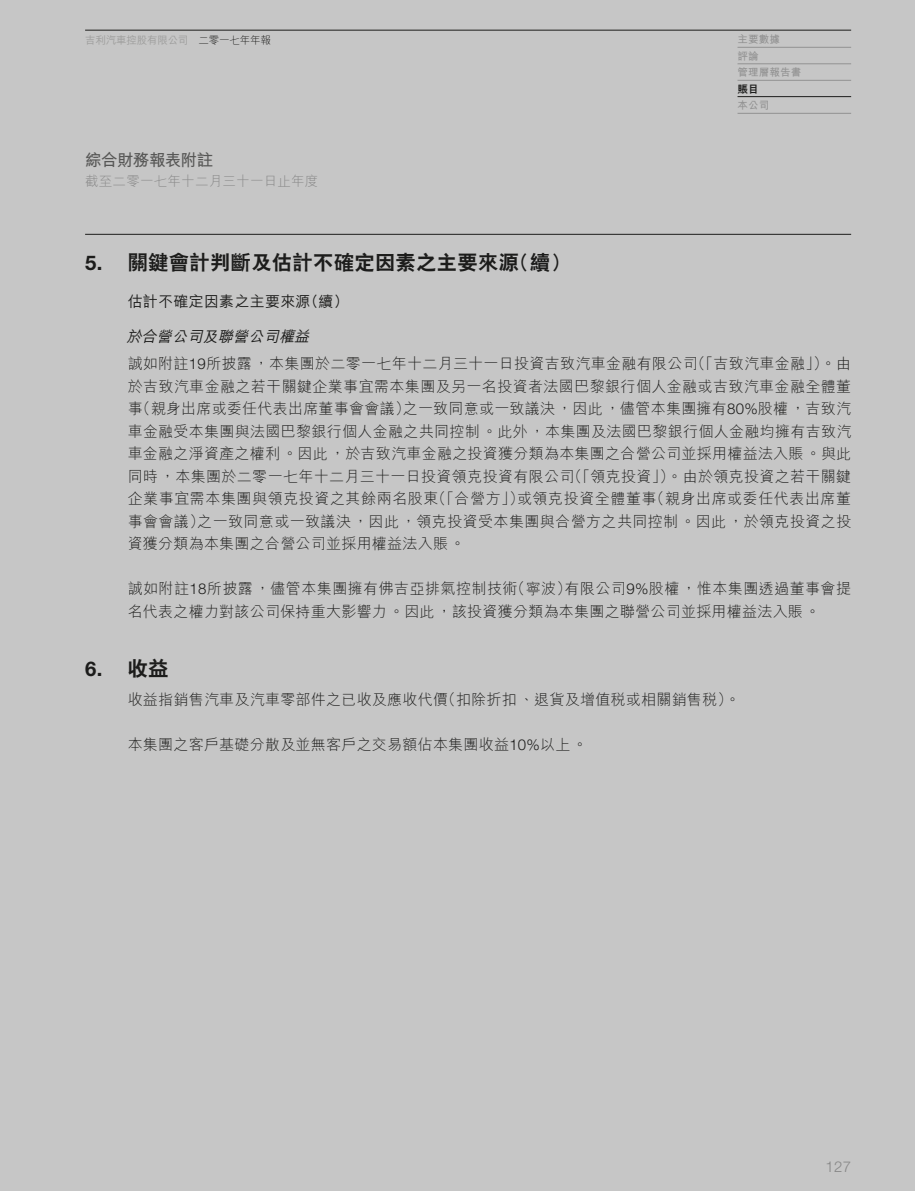
<style>
.page{position:relative;width:915px;height:1191px;background:#fff}
.page>*{position:absolute;margin:0;border:0;box-sizing:border-box;transform-origin:0 0}
.t1{font:800 20.25px "C Hei 2 HK";letter-spacing:.015em;color:#1c1c1b}
.t2{font:700 20.25px "Helvetica Neue LT Std";color:#1c1c1b}
.t3{font:700 16.5px "M Hei HK";letter-spacing:-.035em;color:#575756}
.t4{font:300 15px/22.5px "M Hei HK";letter-spacing:.015em;color:#1c1c1b}
.t5{font:500 15px "M Hei HK";letter-spacing:.015em;color:#1c1c1b}
.t6{font:300 15px "Helvetica Neue LT Std";color:#878787}
.t7{font:300 13.5px "M Hei HK";letter-spacing:.015em;color:#878787}
.t8{font:500 10.5px "M Hei HK";letter-spacing:-.02em;color:#9d9d9c}
.t9{font:700 10.5px/16.5px "M Hei HK";letter-spacing:.015em;color:#929292}
.t10{font:800 10.5px "M Hei HK";color:#1c1c1b}
.s1{font-weight:300;color:#1c1c1b}
.s2{font-family:"Helvetica Neue LT Std";font-weight:700}
.s3{font-weight:500;font-style:italic}
.s4{font-family:"Helvetica Neue LT Std"}
.s5{font-family:"C Hei 2 HK";font-weight:800}
</style>
<div class="page">
<div style="left:0;top:0;width:914px;height:1191px;background:#c6c6c6"></div>
<hr style="left:85px;top:30px;width:765px;height:1px;background:#1c1c1b">
<hr style="left:85px;top:234px;width:765px;height:1px;background:#1c1c1b">
<hr style="left:737px;top:47px;width:113px;height:1px;background:#929292">
<hr style="left:737px;top:63px;width:113px;height:1px;background:#929292">
<hr style="left:737px;top:80px;width:113px;height:1px;background:#929292">
<hr style="left:737px;top:96px;width:113px;height:1px;background:#1c1c1b">
<hr style="left:737px;top:113px;width:113px;height:1px;background:#929292">
<p class="t8" style="left:85px;top:32px;width:187px">吉利汽車控股有限公司 <span class="s1">二零一七年年報</span></p>
<p class="t3" style="left:85px;top:148px;width:130px">綜合財務報表附註</p>
<p class="t7" style="left:85px;top:172px;width:235px">截至二零一七年十二月三十一日止年度</p>
<p class="t9" style="left:737px;top:31px;width:65px">主要數據<br>評論<br>管理層報告書</p>
<p class="t10" style="left:737px;top:82px;width:23px">賬目</p>
<p class="t9" style="left:737px;top:97px;width:33px">本公司</p>
<h1 class="t1" style="left:85px;top:249px;width:487px"><span class="s2">5.</span> 關鍵會計判斷及估計不確定因素之主要來源（續）</h1>
<p class="t5" style="left:128px;top:291px;width:223px">估計不確定因素之主要來源（續）</p>
<p class="t4" style="left:126px;top:323px;width:726px;line-height:26.7px"><span class="s3">於合營公司及聯營公司權益<br></span>誠如附註<span class="s4">19</span>所披露，本集團於二零一七年十二月三十一日投資吉致汽車金融有限公司（「吉致汽車金融」）。由</p>
<p class="t4" style="left:128px;top:374px;width:725px;text-align:justify">於吉致汽車金融之若干關鍵企業事宜需本集團及另一名投資者法國巴黎銀行個人金融或吉致汽車金融全體董事（親身出席或委任代表出席董事會會議）之一致同意或一致議決，因此，儘管本集團擁有<span class="s4">80%</span>股權，吉致汽車金融受本集團與法國巴黎銀行個人金融之共同控制。此外，本集團及法國巴黎銀行個人金融均擁有吉致汽車金融之淨資產之權利。因此，於吉致汽車金融之投資獲分類為本集團之合營公司並採用權益法入賬。與此同時，本集團於二零一七年十二月三十一日投資領克投資有限公司（「領克投資」）。由於領克投資之若干關鍵企業事宜需本集團與領克投資之其餘兩名股東（「合營方」）或領克投資全體董事（親身出席或委任代表出席董事會會議）之一致同意或一致議決，因此，領克投資受本集團與合營方之共同控制。因此，於領克投資之投資獲分類為本集團之合營公司並採用權益法入賬。</p>
<p class="t4" style="left:128px;top:577px;width:724px">誠如附註<span class="s4">18</span>所披露，儘管本集團擁有佛吉亞排氣控制技術（寧波）有限公司<span class="s4">9%</span>股權，惟本集團透過董事會提名代表之權力對該公司保持重大影響力。因此，該投資獲分類為本集團之聯營公司並採用權益法入賬。</p>
<h1 class="t2" style="left:85px;top:656px;width:85px">6. <span class="s5">收益</span></h1>
<p class="t4" style="left:128px;top:687px;width:614px">收益指銷售汽車及汽車零部件之已收及應收代價（扣除折扣、退貨及增值稅或相關銷售稅）。</p>
<p class="t4" style="left:128px;top:732px;width:461px">本集團之客戶基礎分散及並無客戶之交易額佔本集團收益<span class="s4">10%</span>以上。</p>
<p class="t6" style="left:825px;top:1157px;width:27px">127</p>
</div>
